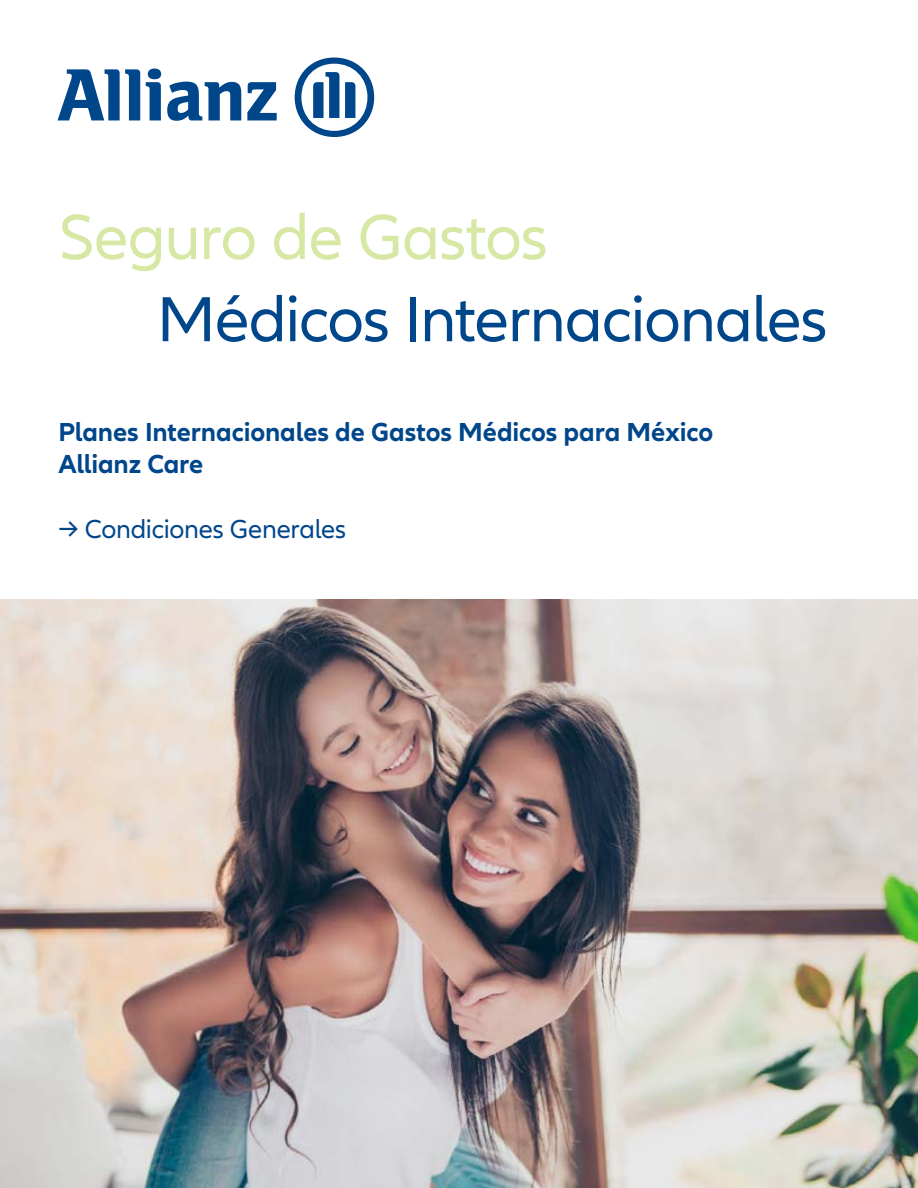
<style>
.page{position:relative;width:918px;height:1188px;background:#fff}
.page>*{position:absolute;margin:0;border:0;box-sizing:border-box;transform-origin:0 0}
.t1{font:66px "Allianz Neo";letter-spacing:-.015em;color:#00468b}
.t2{font:66px "Allianz Neo";letter-spacing:-.015em;color:#d7e7a4}
.t3{font:700 27px/32.4px "Allianz Neo";letter-spacing:-.005em;color:#00468b}
.t4{font:27px "Allianz Neo";letter-spacing:-.01em;color:#00468b}
</style>
<div class="page">
<svg style="left:58px;top:69px;width:82px;height:51px"></svg>
<svg style="left:146px;top:69px;width:15px;height:51px"></svg>
<svg style="left:167px;top:82px;width:74px;height:39px"></svg>
<svg style="left:247px;top:82px;width:30px;height:38px"></svg>
<svg style="left:295px;top:58px;width:79px;height:79px"></svg>
<img style="left:0;top:599px;width:918px;height:589px">
<h1 class="t2" style="left:58px;top:200px;width:491px">Seguro de Gastos</h1>
<h1 class="t1" style="left:157px;top:282px;width:672px">Médicos Internacionales</h1>
<p class="t3" style="left:58px;top:416px;width:656px">Planes Internacionales de Gastos Médicos para México<br>Allianz Care</p>
<p class="t4" style="left:58px;top:514px;width:289px">→ Condiciones Generales</p>
</div>
